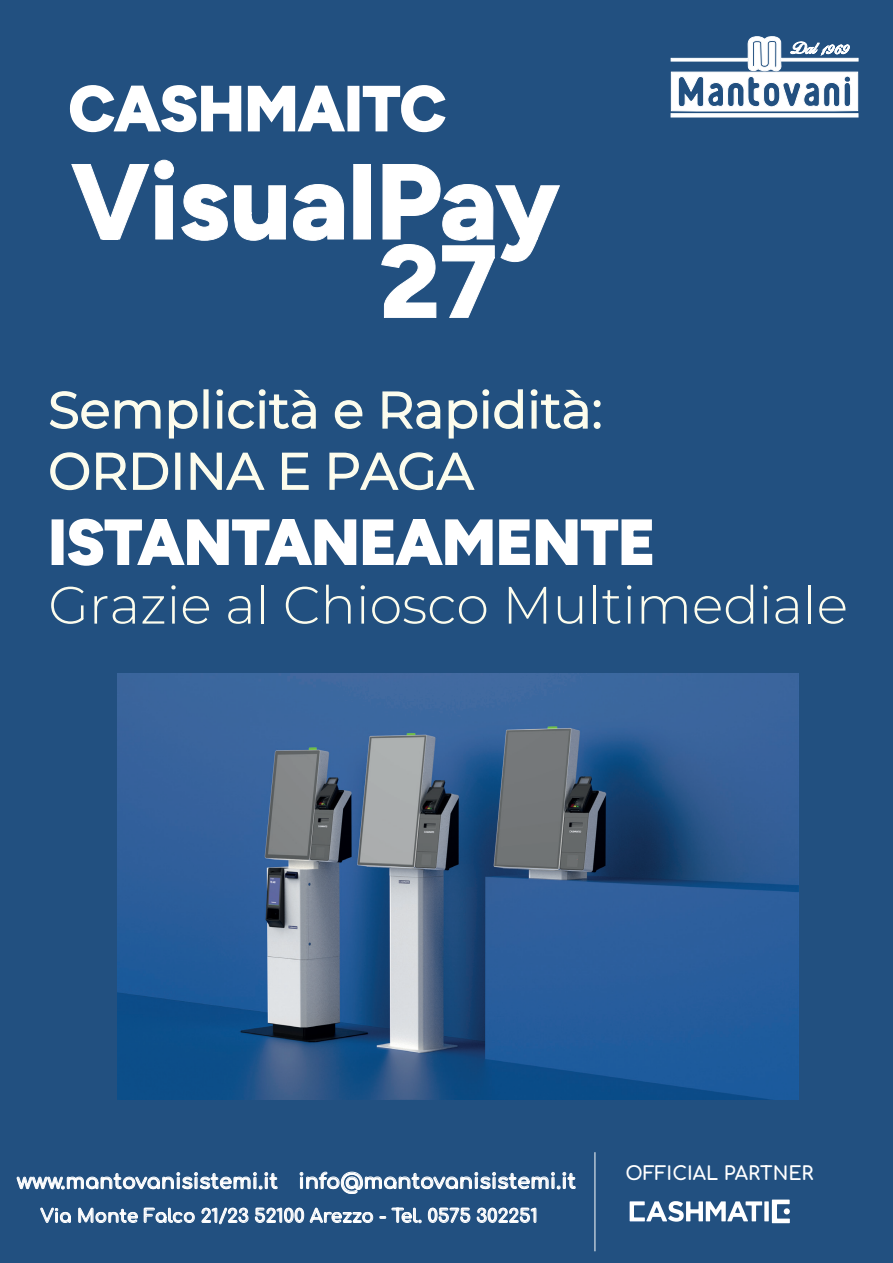
<style>
.page{position:relative;width:893px;height:1263px;background:#225080}
.page>*{position:absolute;margin:0;border:0;box-sizing:border-box;transform-origin:0 0}
.t1{font:800 106.5px "Figtree";color:#fff}
.t2{font:800 102.3px "Figtree";color:#fff}
.t3{font:800 62.4px "Figtree";color:#fff}
.t4{font:100 52.5px "Montserrat";color:#fcfced}
.t5{font:100 51px/61.2px "Montserrat";color:#fcfced}
.t6{font:700 21px "Comfortaa";color:#fff}
.t7{font:700 18.9px "Comfortaa";color:#fff}
.t8{font:700 18.3px "Comfortaa";color:#fff}
</style>
<div class="page">
<svg style="left:69px;top:85px;width:276px;height:48px"></svg>
<div style="left:347px;top:86px;width:12px;height:45px;border:2px solid #fff"></div>
<svg style="left:362px;top:85px;width:84px;height:48px"></svg>
<svg style="left:671px;top:36px;width:187px;height:82px"></svg>
<hr style="left:595px;top:1152px;width:1px;height:99px;background:#fff">
<svg style="left:630px;top:1199px;width:160px;height:24px"></svg>
<svg style="left:16px;top:1172px;width:262px;height:18px"></svg>
<svg style="left:40px;top:1207px;width:31px;height:16px"></svg>
<svg style="left:78px;top:1207px;width:117px;height:16px"></svg>
<svg style="left:201px;top:1207px;width:103px;height:18px"></svg>
<svg style="left:310px;top:1207px;width:112px;height:17px"></svg>
<svg style="left:428px;top:1207px;width:109px;height:16px"></svg>
<svg style="left:299px;top:1171px;width:277px;height:23px"></svg>
<svg style="left:71px;top:160px;width:103px;height:80px"></svg>
<svg style="left:181px;top:184px;width:47px;height:57px"></svg>
<svg style="left:234px;top:185px;width:52px;height:56px"></svg>
<svg style="left:293px;top:184px;width:51px;height:57px"></svg>
<div style="left:353px;top:164px;width:18px;height:75px;border:1px solid #fff"></div>
<svg style="left:381px;top:164px;width:179px;height:154px"></svg>
<svg style="left:49px;top:391px;width:112px;height:38px"></svg>
<svg style="left:168px;top:400px;width:30px;height:39px"></svg>
<div style="left:203px;top:389px;width:6px;height:40px;border:2px solid #fcfced"></div>
<svg style="left:216px;top:389px;width:100px;height:40px"></svg>
<svg style="left:334px;top:400px;width:29px;height:29px"></svg>
<svg style="left:382px;top:391px;width:59px;height:38px"></svg>
<svg style="left:448px;top:389px;width:75px;height:50px"></svg>
<svg style="left:530px;top:389px;width:71px;height:40px"></svg>
<svg style="left:50px;top:452px;width:119px;height:39px"></svg>
<div style="left:175px;top:453px;width:5px;height:37px;border:2px solid #fcfced"></div>
<svg style="left:190px;top:452px;width:75px;height:38px"></svg>
<svg style="left:282px;top:452px;width:27px;height:38px"></svg>
<svg style="left:329px;top:452px;width:146px;height:39px"></svg>
<div style="left:52px;top:519px;width:12px;height:46px;border:2px solid #fff"></div>
<svg style="left:68px;top:518px;width:585px;height:48px"></svg>
<img style="left:117px;top:674px;width:681px;height:425px">
<h3 class="t3" style="left:69px;top:70px;width:378px">CASHMAITC</h3>
<h1 class="t1" style="left:71px;top:136px;width:490px">VisualPay</h1>
<h2 class="t2" style="left:380px;top:219px;width:119px">27</h2>
<h3 class="t5" style="left:48px;top:378px;width:556px">Semplicità e Rapidità:<br>ORDINA E PAGA</h3>
<h3 class="t3" style="left:48px;top:504px;width:608px">ISTANTANEAMENTE</h3>
<h3 class="t4" style="left:48px;top:570px;width:801px">Grazie al Chiosco Multimediale</h3>
<p class="t6" style="left:298px;top:1161px;width:279px">info@mantovanisistemi.it</p>
<p class="t6" style="left:17px;top:1162px;width:263px">www.mantovanisistemi.it</p>
<p class="t8" style="left:40px;top:1199px;width:499px">Via Monte Falco 21/23 52100 Arezzo - Tel. 0575 302251</p>
<p class="t7" style="left:626px;top:1156px;width:189px">OFFICIAL PARTNER</p>
</div>
